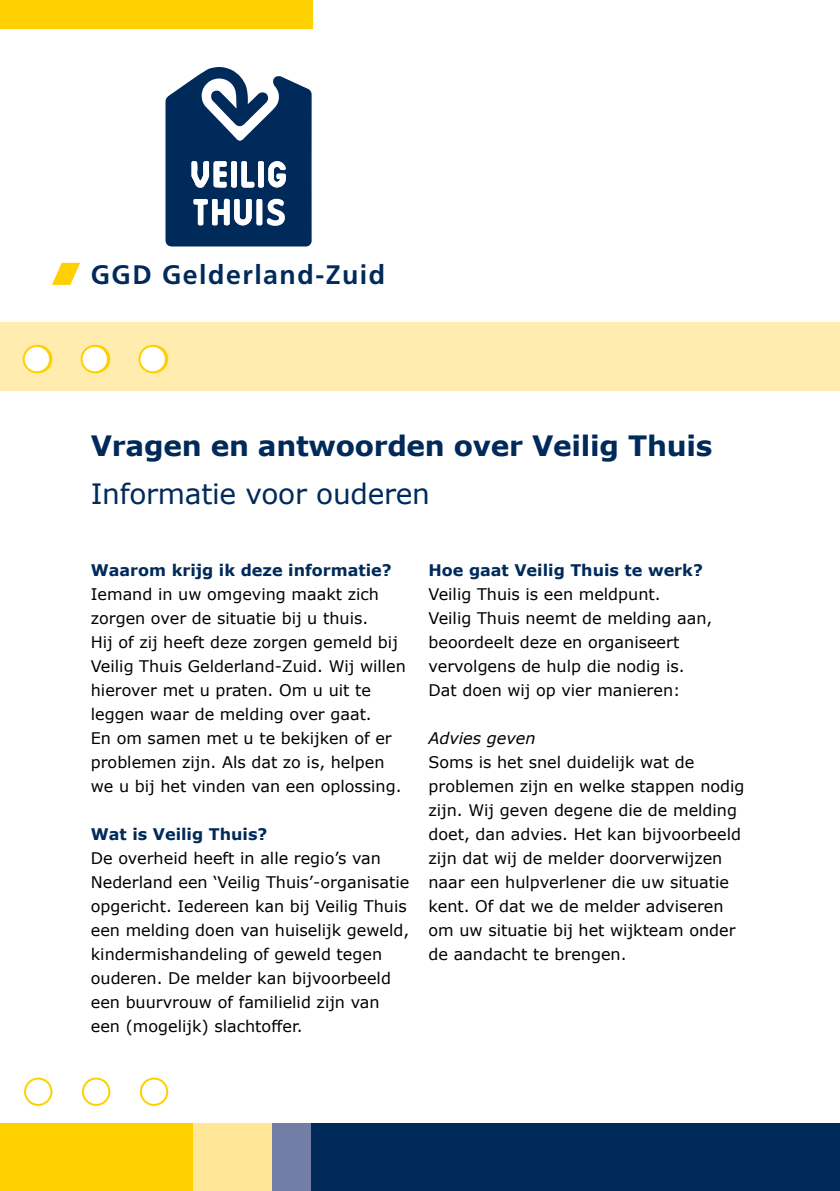
<style>
.page{position:relative;width:840px;height:1191px;background:#fff}
.page>*{position:absolute;margin:0;border:0;box-sizing:border-box;transform-origin:0 0}
.t1{font:700 28px "Verdana";letter-spacing:-.01em;color:#002a5a}
.t2{font:28px "Verdana";letter-spacing:-.01em;color:#002a5a}
.t3{font:700 26.8px "Frutiger";letter-spacing:.055em;color:#002a5a}
.t4{font:16px/24px "Verdana";color:#000}
.t5{font:700 16px "Verdana";color:#002a5a}
.t6{font:italic 16px "Verdana";color:#000}
</style>
<div class="page">
<div style="left:193px;top:1123px;width:79px;height:68px;background:#ffe797"></div>
<div style="left:272px;top:1123px;width:40px;height:68px;background:#727ea5"></div>
<div style="left:311px;top:1123px;width:527px;height:68px;background:#002a5a"></div>
<div style="left:0;top:1123px;width:193px;height:68px;background:#ffd000"></div>
<div style="left:0;top:0;width:312px;height:28px;background:#ffd000"></div>
<div style="left:0;top:322px;width:839px;height:68px;background:#ffecae"></div>
<div style="left:25px;top:346px;width:26px;height:26px;background:#ffd000;border-radius:50%"></div>
<div style="left:24px;top:345px;width:28px;height:28px;border:2px solid #ffd000;border-radius:50%"></div>
<div style="left:83px;top:346px;width:26px;height:26px;background:#ffd000;border-radius:50%"></div>
<div style="left:82px;top:345px;width:28px;height:28px;border:2px solid #ffd000;border-radius:50%"></div>
<div style="left:141px;top:346px;width:26px;height:26px;background:#ffd000;border-radius:50%"></div>
<div style="left:140px;top:345px;width:28px;height:28px;border:2px solid #ffd000;border-radius:50%"></div>
<div style="left:24px;top:346px;width:26px;height:26px;background:#fff;border-radius:50%"></div>
<div style="left:23px;top:345px;width:28px;height:28px;border:2px solid #ffd000;border-radius:50%"></div>
<div style="left:82px;top:346px;width:26px;height:26px;background:#fff;border-radius:50%"></div>
<div style="left:81px;top:345px;width:28px;height:28px;border:2px solid #ffd000;border-radius:50%"></div>
<div style="left:139px;top:346px;width:27px;height:26px;background:#fff;border-radius:50%"></div>
<div style="left:138px;top:345px;width:29px;height:28px;border:2px solid #ffd000;border-radius:50%"></div>
<svg style="left:52px;top:263px;width:28px;height:22px"></svg>
<svg style="left:165px;top:67px;width:146px;height:179px"></svg>
<div style="left:24px;top:1077px;width:28px;height:29px;border:2px solid #ffd000;border-radius:50%"></div>
<div style="left:82px;top:1077px;width:28px;height:29px;border:2px solid #ffd000;border-radius:50%"></div>
<div style="left:140px;top:1077px;width:28px;height:29px;border:2px solid #ffd000;border-radius:50%"></div>
<h2 class="t3" style="left:91px;top:258px;width:296px">GGD Gelderland-Zuid</h2>
<h1 class="t1" style="left:91px;top:426px;width:622px">Vragen en antwoorden over Veilig Thuis</h1>
<h1 class="t2" style="left:91px;top:475px;width:340px">Informatie voor ouderen</h1>
<p class="t5" style="left:91px;top:559px;width:302px">Waarom krijg ik deze informatie?</p>
<p class="t4" style="left:91px;top:582px;width:316px">Iemand in uw omgeving maakt zich zorgen over de situatie bij u thuis.<br>Hij of zij heeft deze zorgen gemeld bij Veilig Thuis Gelderland-Zuid. Wij willen hierover met u praten. Om u uit te leggen waar de melding over gaat.<br>En om samen met u te bekijken of er problemen zijn. Als dat zo is, helpen we u bij het vinden van een oplossing.</p>
<p class="t5" style="left:91px;top:823px;width:178px">Wat is Veilig Thuis?</p>
<p class="t4" style="left:91px;top:846px;width:320px">De overheid heeft in alle regio’s van Nederland een ‘Veilig Thuis’-organisatie opgericht. Iedereen kan bij Veilig Thuis een melding doen van huiselijk geweld, kindermishandeling of geweld tegen ouderen. De melder kan bijvoorbeeld een buurvrouw of familielid zijn van een (mogelijk) slachtoffer.</p>
<p class="t5" style="left:428px;top:559px;width:276px">Hoe gaat Veilig Thuis te werk?</p>
<p class="t4" style="left:428px;top:582px;width:285px">Veilig Thuis is een meldpunt.<br>Veilig Thuis neemt de melding aan, beoordeelt deze en organiseert vervolgens de hulp die nodig is.<br>Dat doen wij op vier manieren:</p>
<p class="t6" style="left:428px;top:727px;width:108px">Advies geven</p>
<p class="t4" style="left:428px;top:750px;width:317px">Soms is het snel duidelijk wat de problemen zijn en welke stappen nodig zijn. Wij geven degene die de melding doet, dan advies. Het kan bijvoorbeeld zijn dat wij de melder doorverwijzen naar een hulpverlener die uw situatie kent. Of dat we de melder adviseren om uw situatie bij het wijkteam onder de aandacht te brengen.</p>
</div>
